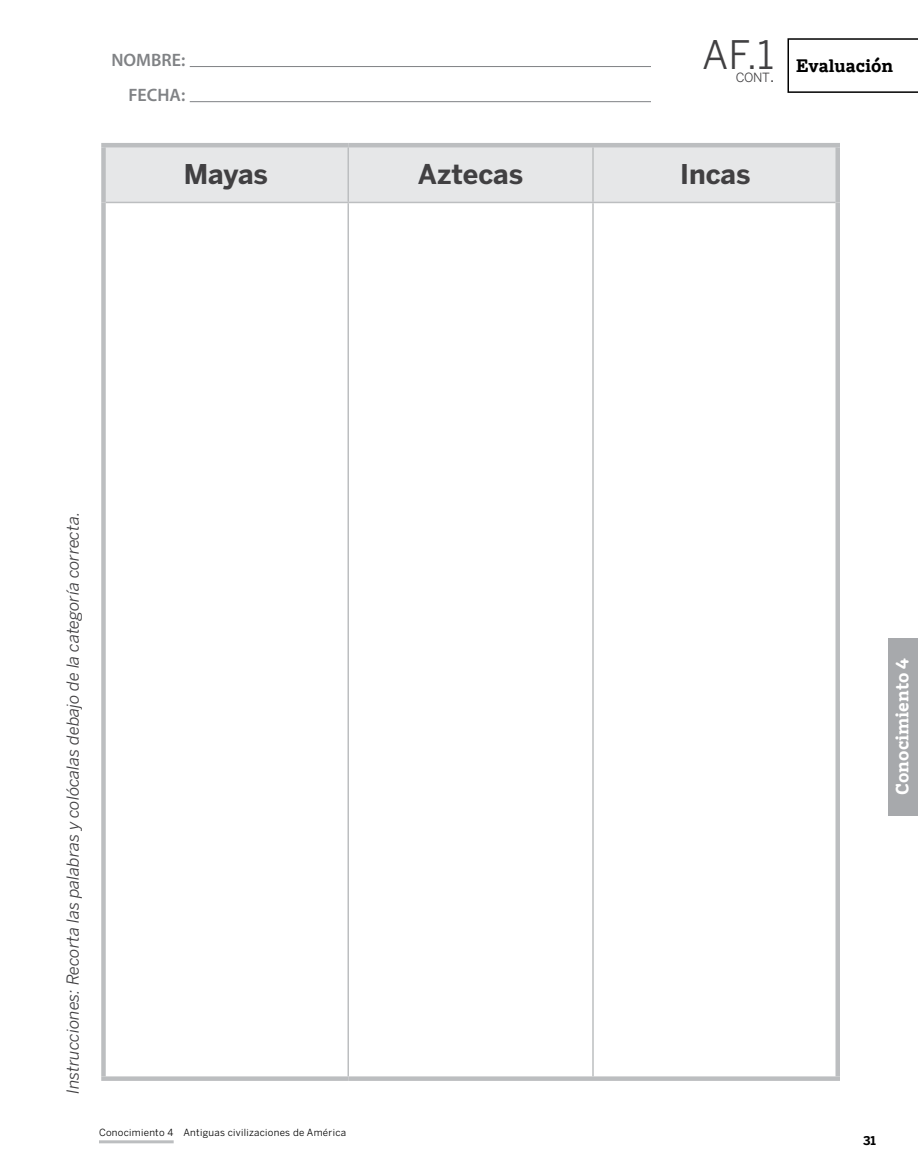
<style>
.page{position:relative;width:918px;height:1175px;background:#fff}
.page>*{position:absolute;margin:0;border:0;box-sizing:border-box;transform-origin:0 0}
.t1{font:39px "Benton Sans";color:#414042}
.t2{font:700 27px "Benton Sans";color:#414042}
.t3{font:600 18px/35.1px "Myriad Pro";color:#808285;text-align:right}
.t4{font:700 18px "Amplify";color:#fff}
.t5{font:700 18px "Amplify";color:#000}
.t6{font:italic 16.5px "Benton Sans";color:#414042}
.t7{font:12.6px "Benton Sans";color:#414042}
.t8{font:700 12px "Benton Sans";color:#000}
.t9{font:9.75px "Benton Sans";letter-spacing:.03em;color:#000}
.s1{font-size:18px}
</style>
<div class="page">
<svg style="left:788px;top:38px;width:130px;height:55px"></svg>
<hr style="left:99px;top:1140px;width:75px;height:3px;background:#bcbec0">
<hr style="left:190px;top:66px;width:461px;height:1px;background:#808285">
<hr style="left:190px;top:101px;width:461px;height:1px;background:#808285">
<div style="left:888px;top:638px;width:30px;height:178px;background:#a7a9ac"></div>
<div style="left:106px;top:147px;width:730px;height:55px;background:#e6e7e8"></div>
<hr style="left:348px;top:147px;width:1px;height:55px;background:#bcbec0">
<hr style="left:592px;top:147px;width:2px;height:55px;background:#bcbec0">
<hr style="left:106px;top:202px;width:242px;height:1px;background:#bcbec0">
<hr style="left:348px;top:202px;width:245px;height:1px;background:#bcbec0">
<hr style="left:348px;top:203px;width:1px;height:873px;background:#bcbec0">
<hr style="left:593px;top:202px;width:243px;height:1px;background:#bcbec0">
<hr style="left:592px;top:203px;width:2px;height:873px;background:#bcbec0">
<hr style="left:101px;top:143px;width:247px;height:4px;background:#bcbec0">
<div style="left:101px;top:147px;width:5px;height:55px;background:#bcbec0"></div>
<hr style="left:348px;top:143px;width:245px;height:4px;background:#bcbec0">
<hr style="left:593px;top:143px;width:247px;height:4px;background:#bcbec0">
<hr style="left:836px;top:147px;width:4px;height:55px;background:#bcbec0">
<div style="left:101px;top:202px;width:5px;height:874px;background:#bcbec0"></div>
<hr style="left:836px;top:202px;width:4px;height:874px;background:#bcbec0">
<svg style="left:101px;top:1076px;width:247px;height:4px"></svg>
<svg style="left:348px;top:1076px;width:245px;height:4px"></svg>
<svg style="left:593px;top:1076px;width:247px;height:4px"></svg>
<p class="t3" style="left:111px;top:42px;width:75px">NOMBRE:<br>FECHA:</p>
<h1 class="t1" style="left:702px;top:32px;width:73px">AF.1</h1>
<p class="t7" style="left:736px;top:70px;width:40px">CONT<span class="s1">.</span></p>
<p class="t5" style="left:796px;top:54px;width:99px">Evaluación</p>
<h2 class="t2" style="left:184px;top:158px;width:86px">Mayas</h2>
<h2 class="t2" style="left:418px;top:158px;width:107px">Aztecas</h2>
<h2 class="t2" style="left:680px;top:158px;width:72px">Incas</h2>
<p class="t6" style="left:63px;top:1094px;width:584px;rotate:-90deg">Instrucciones: Recorta las palabras y colócalas debajo de la categoría correcta.</p>
<p class="t9" style="left:99px;top:1126px;width:249px">Conocimiento 4 Antiguas civilizaciones de América</p>
<p class="t4" style="left:890px;top:794px;width:138px;rotate:-90deg">Conocimiento 4</p>
<p class="t8" style="left:863px;top:1133px;width:14px">31</p>
</div>
